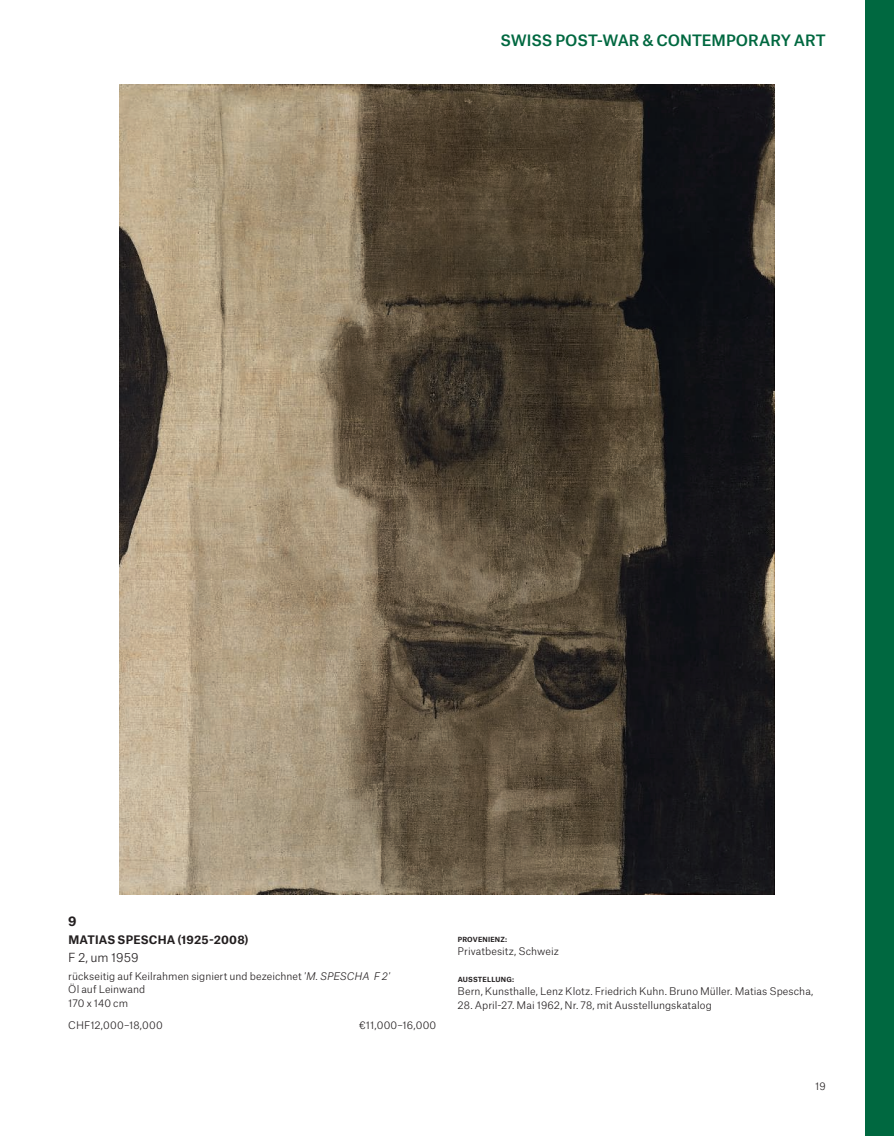
<style>
.page{position:relative;width:894px;height:1136px;background:#fff}
.page>*{position:absolute;margin:0;border:0;box-sizing:border-box;transform-origin:0 0}
.t1{font:500 15px "Atlas Grotesk";color:#006840}
.t2{font:700 12.75px "Atlas Grotesk";color:#231f20}
.t3{font:300 12px "Atlas Grotesk";letter-spacing:-.005em;color:#231f20}
.t4{font:700 11.25px "Atlas Grotesk";letter-spacing:.02em;color:#231f20}
.t5{font:300 10.2px/13.5px "Atlas Grotesk";letter-spacing:.005em;color:#231f20}
.t6{font:300 10.2px "Atlas Grotesk";letter-spacing:.025em;color:#231f20}
.t7{font:700 6.75px "Atlas Grotesk";letter-spacing:.025em;color:#231f20}
.s1{font-style:italic}
</style>
<div class="page">
<img style="left:120px;top:85px;width:654px;height:808px">
<div style="left:865px;top:0;width:28px;height:1135px;background:#006840"></div>
<h1 class="t1" style="left:500px;top:34px;width:326px">SWISS POST-WAR &amp; CONTEMPORARY ART</h1>
<p class="t2" style="left:68px;top:915px;width:10px">9</p>
<p class="t4" style="left:68px;top:935px;width:182px">MATIAS SPESCHA (1925-2008)</p>
<p class="t3" style="left:68px;top:952px;width:72px">F 2, um 1959</p>
<p class="t5" style="left:68px;top:969px;width:323px">rückseitig auf Keilrahmen signiert und bezeichnet <span class="s1">'M. SPESCHA F 2'<br></span>Öl auf Leinwand<br>170 x 140 cm</p>
<p class="t5" style="left:68px;top:1018px;width:96px">CHF12,000–18,000</p>
<p class="t6" style="left:359px;top:1020px;width:79px">€11,000–16,000</p>
<p class="t7" style="left:457px;top:936px;width:51px">PROVENIENZ:</p>
<p class="t5" style="left:457px;top:944px;width:103px">Privatbesitz, Schweiz</p>
<p class="t7" style="left:457px;top:976px;width:58px">AUSSTELLUNG:</p>
<p class="t5" style="left:457px;top:985px;width:357px">Bern, Kunsthalle, Lenz Klotz. Friedrich Kuhn. Bruno Müller. Matias Spescha,</p>
<p class="t5" style="left:457px;top:998px;width:256px">28. April-27. Mai 1962, Nr. 78, mit Ausstellungskatalog</p>
<p class="t5" style="left:815px;top:1080px;width:12px">19</p>
</div>
